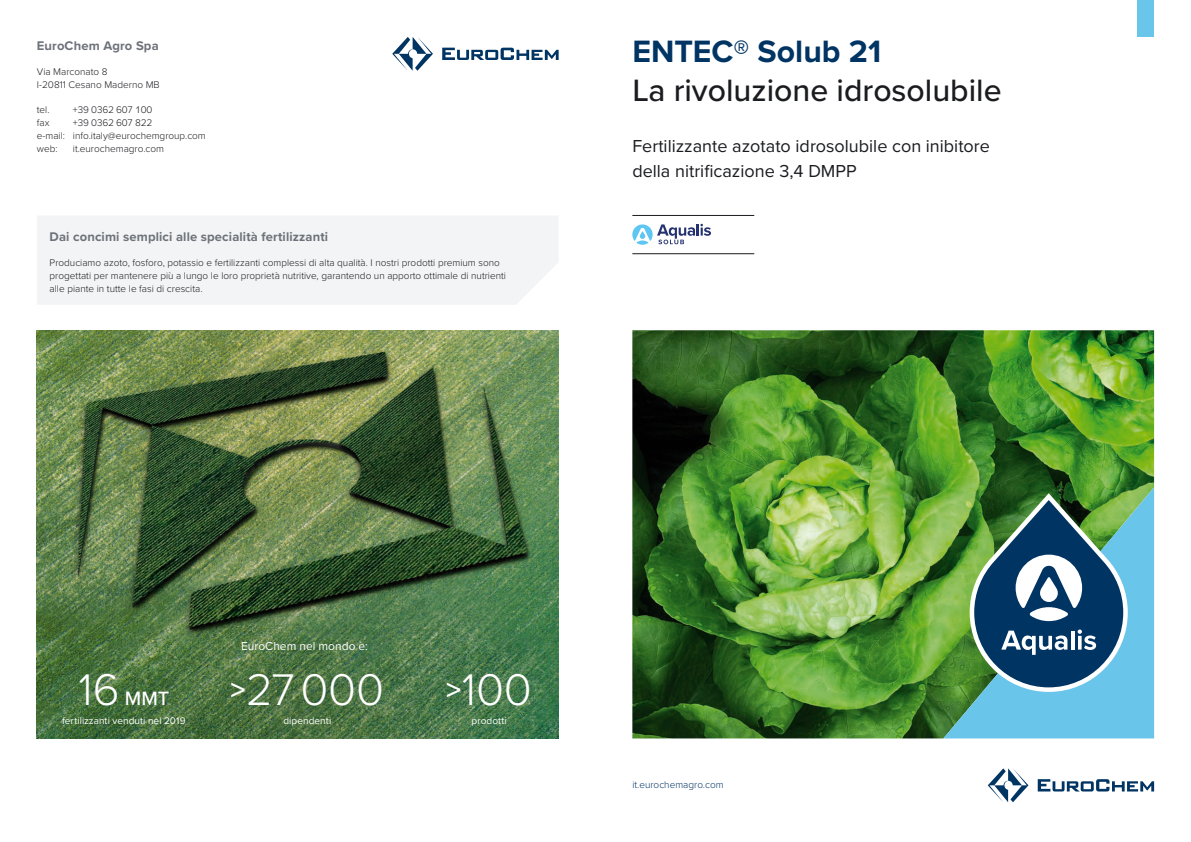
<style>
.page{position:relative;width:1191px;height:842px;background:#fff}
.page>*{position:absolute;margin:0;border:0;box-sizing:border-box;transform-origin:0 0}
.t1{font:300 46px "Proxima Nova";color:#fff}
.Brochure_Header_-_2n{font:500 32px "Proxima Nova";color:#1b1c20}
.Brochure_Header{font:700 32px "Proxima Nova";color:#003463}
.t2{font:500 20px "Proxima Nova";color:#fff}
.Brochure_SubHeader{font:18px/25.5px "Proxima Nova";color:#1b1c20}
.Basic_Header{font:700 13px "Proxima Nova";letter-spacing:.01em;color:#6d727a}
.t3{font:12px "Proxima Nova";color:#fff}
.t4{font:300 10px/12.8px "Proxima Nova";color:#1b1c20}
.t5{font:10px "Proxima Nova";letter-spacing:.01em;color:#fff}
.Site_Address{font:300 10px "Proxima Nova";color:#003463}
.t6{font:300 10px "Proxima Nova";letter-spacing:-.025em;color:#1b1c20}
.s1{font-weight:600;font-size:30px}
</style>
<div class="page">
<img style="left:632px;top:330px;width:522px;height:408px">
<svg style="left:1037px;top:779px;width:117px;height:12px"></svg>
<svg style="left:987px;top:768px;width:41px;height:34px"></svg>
<img style="left:37px;top:330px;width:521px;height:408px">
<svg style="left:442px;top:48px;width:116px;height:12px"></svg>
<svg style="left:392px;top:37px;width:41px;height:34px"></svg>
<svg style="left:943px;top:487px;width:211px;height:251px;background:#66b4ac"></svg>
<svg style="left:969px;top:493px;width:158px;height:199px"></svg>
<div style="left:1137px;top:0;width:17px;height:37px;background:#6ac5eb"></div>
<hr style="left:632px;top:215px;width:122px;height:1px;background:#1b1c20">
<hr style="left:632px;top:253px;width:122px;height:1px;background:#1b1c20">
<svg style="left:632px;top:224px;width:79px;height:21px"></svg>
<div style="left:37px;top:216px;width:521px;height:88px;background:#f3f4f5"></div>
<p class="Basic_Header" style="left:37px;top:36px;width:123px">EuroChem Agro Spa</p>
<p class="t4" style="left:37px;top:65px;width:124px">Via Marconato 8<br>I-20811 Cesano Maderno MB</p>
<p class="t4" style="left:37px;top:103px;width:14px">tel.</p>
<p class="t6" style="left:73px;top:103px;width:81px">+39 0362 607 100</p>
<p class="t4" style="left:37px;top:116px;width:14px">fax</p>
<p class="t4" style="left:37px;top:116px;width:170px;text-indent:36px">+39 0362 607 822<br>e-mail: info.italy@eurochemgroup.com web:</p>
<p class="t4" style="left:73px;top:141px;width:93px">it.eurochemagro.com</p>
<p class="Basic_Header" style="left:50px;top:227px;width:280px">Dai concimi semplici alle specialità fertilizzanti</p>
<p class="t4" style="left:50px;top:256px;width:458px">Produciamo azoto, fosforo, potassio e fertilizzanti complessi di alta qualità. I nostri prodotti premium sono progettati per mantenere più a lungo le loro proprietà nutritive, garantendo un apporto ottimale di nutrienti alle piante in tutte le fasi di crescita.</p>
<p class="Brochure_Header" style="left:632px;top:28px;width:250px">ENTEC® Solub 21</p>
<p class="Brochure_Header_-_2n" style="left:632px;top:66px;width:371px">La rivoluzione idrosolubile</p>
<p class="Brochure_SubHeader" style="left:632px;top:132px;width:359px">Fertilizzante azotato idrosolubile con inibitore della nitrificazione 3,4 DMPP</p>
<p class="t1" style="left:79px;top:655px;width:42px">16</p>
<p class="t2" style="left:125px;top:683px;width:46px">MMT</p>
<p class="t5" style="left:62px;top:713px;width:125px">fertilizzanti venduti nel 2019</p>
<p class="t3" style="left:241px;top:637px;width:128px">EuroChem nel mondo è:</p>
<p class="t1" style="left:231px;top:655px;width:155px"><span class="s1">&gt;</span>27 000</p>
<p class="t5" style="left:283px;top:713px;width:49px">dipendenti</p>
<p class="t1" style="left:446px;top:655px;width:87px"><span class="s1">&gt;</span>100</p>
<p class="t5" style="left:471px;top:713px;width:37px">prodotti</p>
<p class="Site_Address" style="left:632px;top:777px;width:93px">it.eurochemagro.com</p>
</div>
